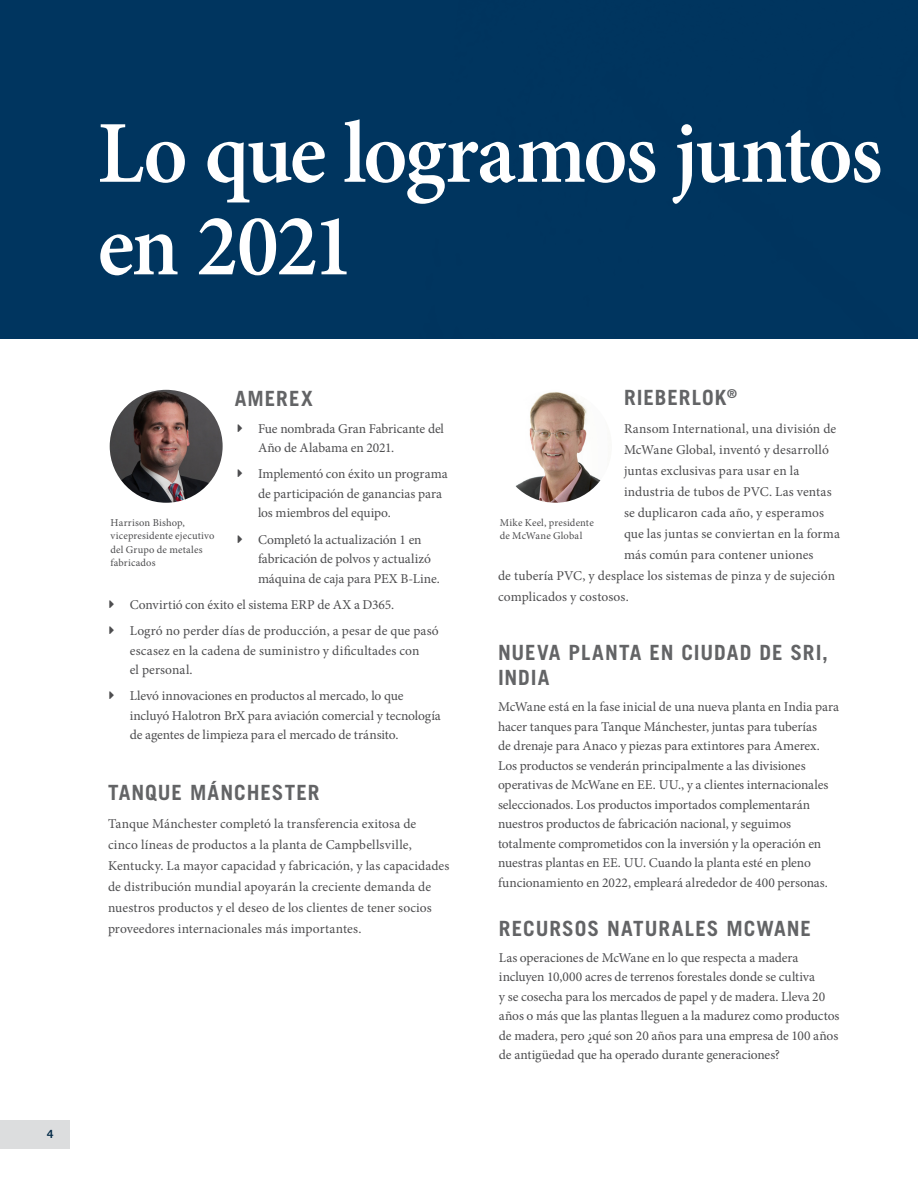
<style>
.page{position:relative;width:918px;height:1188px;background:#fff}
.page>*{position:absolute;margin:0;border:0;box-sizing:border-box;transform-origin:0 0}
.Headline{font:600 88.5px/92.6px "Minion Pro";letter-spacing:-.03em;color:#fff;scale:.96 1}
.Accomplish-Company_T{font:700 21px/25.2px "Trade Gothic LT Std";letter-spacing:.045em;color:#636466}
.Accomplishments_Body{font:13.5px/19.5px "Minion Pro";color:#4d4d4f}
.t1{font:700 11.25px "Trade Gothic LT Std";color:#052b48}
.Title_-_Caption{font:10.5px/13.5px "Minion Pro";letter-spacing:.015em;color:#4d4d4f}
</style>
<div class="page">
<div style="left:0;top:0;width:918px;height:338px;background:#00355f"></div>
<img style="left:110px;top:390px;width:113px;height:113px;border-radius:56px">
<img style="left:499px;top:390px;width:113px;height:113px;border-radius:56px">
<div style="left:0;top:1120px;width:70px;height:28px;background:#dcddde"></div>
<p class="t1" style="left:47px;top:1127px;width:8px">4</p>
<p class="Headline" style="left:98px;top:107px;width:819px">Lo que logramos juntos en 2021</p>
<p class="Accomplish-Company_T" style="left:624px;top:385px;width:114px">RIEBERLOK<sup>®</sup></p>
<p class="Accomplishments_Body" style="left:624px;top:419px;width:214px">Ransom International, una división de</p>
<p class="Accomplishments_Body" style="left:624px;top:440px;width:206px">McWane Global, inventó y desarrolló</p>
<p class="Accomplishments_Body" style="left:624px;top:461px;width:177px">juntas exclusivas para usar en la</p>
<p class="Accomplishments_Body" style="left:624px;top:482px;width:209px">industria de tubos de PVC. Las ventas</p>
<p class="Accomplishments_Body" style="left:624px;top:503px;width:202px">se duplicaron cada año, y esperamos</p>
<p class="Accomplishments_Body" style="left:624px;top:524px;width:217px">que las juntas se conviertan en la forma</p>
<p class="Accomplishments_Body" style="left:624px;top:545px;width:191px">más común para contener uniones</p>
<p class="Accomplishments_Body" style="left:498px;top:566px;width:339px">de tubería PVC, y desplace los sistemas de pinza y de sujeción</p>
<p class="Accomplishments_Body" style="left:498px;top:587px;width:132px">complicados y costosos.</p>
<p class="Accomplish-Company_T" style="left:235px;top:386px;width:80px">AMEREX</p>
<p class="Accomplishments_Body" style="left:258px;top:419px;width:188px">Fue nombrada Gran Fabricante del<br>Año de Alabama en 2021.</p>
<p class="Accomplishments_Body" style="left:258px;top:464px;width:191px">Implementó con éxito un programa de participación de ganancias para los miembros del equipo.</p>
<p class="Accomplishments_Body" style="left:258px;top:530px;width:183px">Completó la actualización 1 en fabricación de polvos y actualizó máquina de caja para PEX B-Line.</p>
<p class="Accomplishments_Body" style="left:130px;top:595px;width:266px">Convirtió con éxito el sistema ERP de AX a D365.</p>
<p class="Accomplishments_Body" style="left:130px;top:621px;width:311px">Logró no perder días de producción, a pesar de que pasó escasez en la cadena de suministro y dificultades con<br>el personal.</p>
<p class="Accomplishments_Body" style="left:130px;top:686px;width:313px">Llevó innovaciones en productos al mercado, lo que incluyó Halotron BrX para aviación comercial y tecnología de agentes de limpieza para el mercado de tránsito.</p>
<p class="Title_-_Caption" style="left:111px;top:516px;width:106px">Harrison Bishop, vicepresidente ejecutivo del Grupo de metales fabricados</p>
<p class="Title_-_Caption" style="left:500px;top:516px;width:96px">Mike Keel, presidente de McWane Global</p>
<p class="Accomplish-Company_T" style="left:498px;top:639px;width:332px">NUEVA PLANTA EN CIUDAD DE SRI,<br>INDIA</p>
<p class="Accomplishments_Body" style="left:498px;top:697px;width:343px">McWane está en la fase inicial de una nueva planta en India para hacer tanques para Tanque Mánchester, juntas para tuberías<br>de drenaje para Anaco y piezas para extintores para Amerex.<br>Los productos se venderán principalmente a las divisiones operativas de McWane en EE. UU., y a clientes internacionales seleccionados. Los productos importados complementarán nuestros productos de fabricación nacional, y seguimos totalmente comprometidos con la inversión y la operación en nuestras plantas en EE. UU. Cuando la planta esté en pleno funcionamiento en 2022, empleará alrededor de 400 personas.</p>
<p class="Accomplish-Company_T" style="left:499px;top:915px;width:314px">RECURSOS NATURALES MCWANE</p>
<p class="Accomplishments_Body" style="left:499px;top:948px;width:342px">Las operaciones de McWane en lo que respecta a madera incluyen 10,000 acres de terrenos forestales donde se cultiva<br>y se cosecha para los mercados de papel y de madera. Lleva 20 años o más que las plantas lleguen a la madurez como productos de madera, pero ¿qué son 20 años para una empresa de 100 años de antigüedad que ha operado durante generaciones?</p>
<p class="Accomplish-Company_T" style="left:108px;top:780px;width:213px">TANQUE MÁNCHESTER</p>
<p class="Accomplishments_Body" style="left:108px;top:813px;width:343px;line-height:21px">Tanque Mánchester completó la transferencia exitosa de cinco líneas de productos a la planta de Campbellsville, Kentucky. La mayor capacidad y fabricación, y las capacidades de distribución mundial apoyarán la creciente demanda de nuestros productos y el deseo de los clientes de tener socios proveedores internacionales más importantes.</p>
</div>
